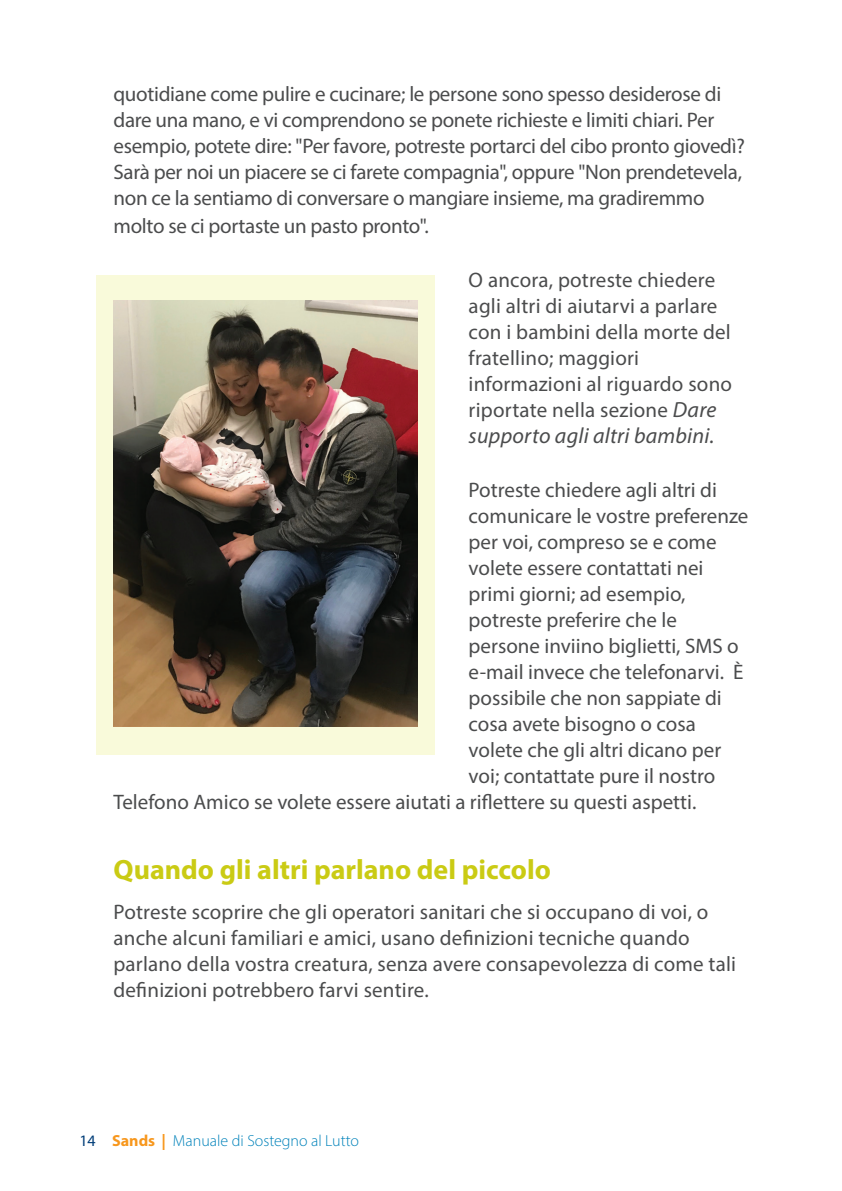
<style>
.page{position:relative;width:842px;height:1191px;background:#fff}
.page>*{position:absolute;margin:0;border:0;box-sizing:border-box;transform-origin:0 0}
.t1{font:700 28px "Myriad Pro";color:#cacb14}
.t2{font:italic 22px "Myriad Pro";letter-spacing:.01em;color:#4b4c4d}
.t3{font:21px/26px "Myriad Pro";color:#4b4c4d}
.t4{font:300 16px "Myriad Pro";color:#0082ba}
.s1{font-style:italic;font-size:22px}
.s2{font-weight:400;color:#003d78}
.s3{font-weight:700;color:#f7971d}
</style>
<div class="page">
<div style="left:96px;top:275px;width:338px;height:480px;background:#f9fada"></div>
<img style="left:113px;top:300px;width:304px;height:426px">
<p class="t3" style="left:113px;top:80px;width:632px">quotidiane come pulire e cucinare; le persone sono spesso desiderose di dare una mano, e vi comprendono se ponete richieste e limiti chiari. Per esempio, potete dire: "Per favore, potreste portarci del cibo pronto giovedì?<br>Sarà per noi un piacere se ci farete compagnia", oppure "Non prendetevela, non ce la sentiamo di conversare o mangiare insieme, ma gradiremmo</p>
<p class="t3" style="left:113px;top:212px;width:316px">molto se ci portaste un pasto pronto".</p>
<p class="t3" style="left:468px;top:266px;width:265px">O ancora, potreste chiedere agli altri di aiutarvi a parlare con i bambini della morte del fratellino; maggiori informazioni al riguardo sono riportate nella sezione <span class="s1">Dare</span></p>
<p class="t2" style="left:468px;top:422px;width:247px">supporto agli altri bambini.</p>
<p class="t3" style="left:468px;top:476px;width:250px">Potreste chiedere agli altri di</p>
<p class="t3" style="left:468px;top:502px;width:281px">comunicare le vostre preferenze</p>
<p class="t3" style="left:468px;top:528px;width:249px">per voi, compreso se e come</p>
<p class="t3" style="left:468px;top:554px;width:236px">volete essere contattati nei</p>
<p class="t3" style="left:468px;top:580px;width:218px">primi giorni; ad esempio,</p>
<p class="t3" style="left:468px;top:606px;width:210px">potreste preferire che le</p>
<p class="t3" style="left:468px;top:632px;width:271px">persone inviino biglietti, SMS o</p>
<p class="t3" style="left:468px;top:658px;width:276px">e-mail invece che telefonarvi. È</p>
<p class="t3" style="left:468px;top:684px;width:254px">possibile che non sappiate di</p>
<p class="t3" style="left:468px;top:710px;width:229px">cosa avete bisogno o cosa</p>
<p class="t3" style="left:468px;top:736px;width:254px">volete che gli altri dicano per</p>
<p class="t3" style="left:468px;top:762px;width:248px">voi; contattate pure il nostro</p>
<p class="t3" style="left:113px;top:788px;width:584px">Telefono Amico se volete essere aiutati a riflettere su questi aspetti.</p>
<p class="t1" style="left:113px;top:851px;width:439px">Quando gli altri parlano del piccolo</p>
<p class="t3" style="left:113px;top:898px;width:624px">Potreste scoprire che gli operatori sanitari che si occupano di voi, o anche alcuni familiari e amici, usano definizioni tecniche quando parlano della vostra creatura, senza avere consapevolezza di come tali definizioni potrebbero farvi sentire.</p>
<p class="t4" style="left:79px;top:1130px;width:281px"><span class="s2">14</span> <span class="s3">Sands |</span> Manuale di Sostegno al Lutto</p>
</div>
